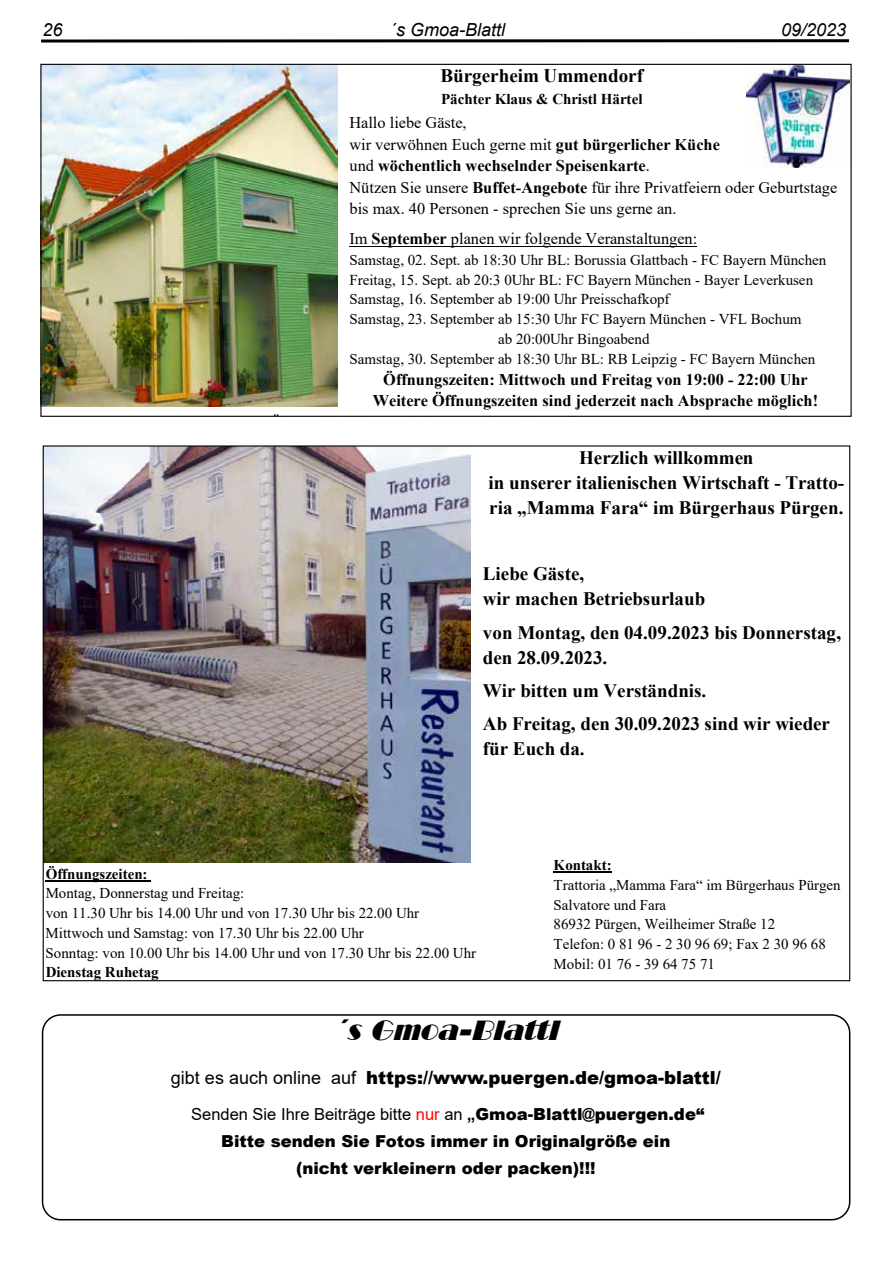
<style>
.page{position:relative;width:893px;height:1263px;background:#fff}
.page>*{position:absolute;margin:0;border:0;box-sizing:border-box;transform-origin:0 0}
.t1{font:italic 27px "Broadway BT";color:#000}
.t2{font:700 19.05px/25px "Times New Roman";color:#000}
.t3{font:900 18px "Arial";color:#000}
.t4{font:italic 18px "Arial";color:#000}
.t5{font:900 16.5px/27px "Arial";color:#000;text-align:center}
.t6{font:16.35px/21.6px "Times New Roman";color:#000}
.t7{font:700 16.35px/21.8px "Times New Roman";color:#000;text-align:center}
.t8{font:15px/19.6px "Times New Roman";color:#000}
.t9{font:700 15px "Times New Roman";color:#000}
.s1{font-weight:700}
.s2{font-weight:400}
.s3{font-weight:400;color:#f00}
</style>
<div class="page">
<svg style="left:41px;top:39px;width:808px;height:4px;background:#3f3f3f"></svg>
<div style="left:42px;top:1014px;width:808px;height:206px;border:2px solid #000;border-radius:18px"></div>
<hr style="left:349px;top:246px;width:348px;height:1px;background:#000">
<img style="left:746px;top:66px;width:103px;height:101px">
<img style="left:42px;top:66px;width:295px;height:341px">
<hr style="left:46px;top:880px;width:105px;height:2px;background:#000">
<hr style="left:554px;top:872px;width:58px;height:1px;background:#000">
<img style="left:45px;top:447px;width:426px;height:415px">
<p class="t4" style="left:43px;top:18px;width:22px">26</p>
<p class="t4" style="left:390px;top:18px;width:117px">´s Gmoa-Blattl</p>
<p class="t4" style="left:781px;top:18px;width:67px">09/2023</p>
<p class="t2" style="left:440px;top:63px;width:204px">Bürgerheim Ummendorf</p>
<p class="t9" style="left:441px;top:88px;width:203px">Pächter Klaus &amp; Christl Härtel</p>
<p class="t6" style="left:349px;top:111px;width:489px">Hallo liebe Gäste,<br>wir verwöhnen Euch gerne mit <span class="s1">gut bürgerlicher Küche<br></span>und <span class="s1">wöchentlich wechselnder Speisenkarte</span>.<br>Nützen Sie unsere <span class="s1">Buffet-Angebote</span> für ihre Privatfeiern oder Geburtstage bis max. 40 Personen - sprechen Sie uns gerne an.</p>
<p class="t6" style="left:350px;top:228px;width:349px">Im <span class="s1">September</span> planen wir folgende Veranstaltungen:</p>
<p class="t8" style="left:349px;top:249px;width:478px">Samstag, 02. Sept. ab 18:30 Uhr BL: Borussia Glattbach - FC Bayern München</p>
<p class="t8" style="left:349px;top:269px;width:465px">Freitag, 15. Sept. ab 20:3 0Uhr BL: FC Bayern München - Bayer Leverkusen</p>
<p class="t8" style="left:349px;top:289px;width:322px">Samstag, 16. September ab 19:00 Uhr Preisschafkopf</p>
<p class="t8" style="left:349px;top:309px;width:453px">Samstag, 23. September ab 15:30 Uhr FC Bayern München - VFL Bochum</p>
<p class="t8" style="left:498px;top:329px;width:153px">ab 20:00Uhr Bingoabend</p>
<p class="t8" style="left:349px;top:348px;width:467px">Samstag, 30. September ab 18:30 Uhr BL: RB Leipzig - FC Bayern München</p>
<p class="t7" style="left:373px;top:368px;width:447px">Öffnungszeiten: Mittwoch und Freitag von 19:00 - 22:00 Uhr<br>Weitere Öffnungszeiten sind jederzeit nach Absprache möglich!</p>
<p class="t2" style="left:489px;top:444px;width:357px;text-align:center">Herzlich willkommen<br>in unserer italienischen Wirtschaft - Tratto&shy;ria „Mamma Fara“ im Bürgerhaus Pürgen.</p>
<p class="t2" style="left:483px;top:561px;width:224px">Liebe Gäste,<br>wir machen Betriebsurlaub</p>
<p class="t2" style="left:483px;top:619px;width:360px">von Montag, den 04.09.2023 bis Donnerstag, den 28.09.2023.</p>
<p class="t2" style="left:483px;top:673px;width:349px;line-height:33.3px">Wir bitten um Verständnis.<br>Ab Freitag, den 30.09.2023 sind wir wieder</p>
<p class="t2" style="left:483px;top:736px;width:103px">für Euch da.</p>
<p class="t9" style="left:46px;top:863px;width:103px">Öffnungszeiten:</p>
<p class="t8" style="left:46px;top:883px;width:432px">Montag, Donnerstag und Freitag:<br>von 11.30 Uhr bis 14.00 Uhr und von 17.30 Uhr bis 22.00 Uhr Mittwoch und Samstag: von 17.30 Uhr bis 22.00 Uhr<br>Sonntag: von 10.00 Uhr bis 14.00 Uhr und von 17.30 Uhr bis 22.00 Uhr</p>
<p class="t9" style="left:46px;top:961px;width:115px">Dienstag Ruhetag</p>
<p class="t9" style="left:554px;top:854px;width:60px">Kontakt:</p>
<p class="t8" style="left:554px;top:874px;width:288px">Trattoria „Mamma Fara“ im Bürgerhaus Pürgen<br>Salvatore und Fara<br>86932 Pürgen, Weilheimer Straße 12<br>Telefon: 0 81 96 - 2 30 96 69; Fax 2 30 96 68<br>Mobil: 01 76 - 39 64 75 71</p>
<h1 class="t1" style="left:333px;top:1014px;width:235px">´sGmoa-Blattl</h1>
<p class="t3" style="left:171px;top:1064px;width:551px"><span class="s2">gibt es auch online auf</span> https://www.puergen.de/gmoa-blattl/</p>
<p class="t5" style="left:191px;top:1100px;width:515px"><span class="s2">Senden Sie Ihre Beiträge bitte</span> <span class="s3">nur</span> <span class="s2">an</span> <span class="s1">„</span>Gmoa-Blattl@puergen.de“<br>Bitte senden Sie Fotos immer in Originalgröße ein<br>(nicht verkleinern oder packen)!!!</p>
</div>
